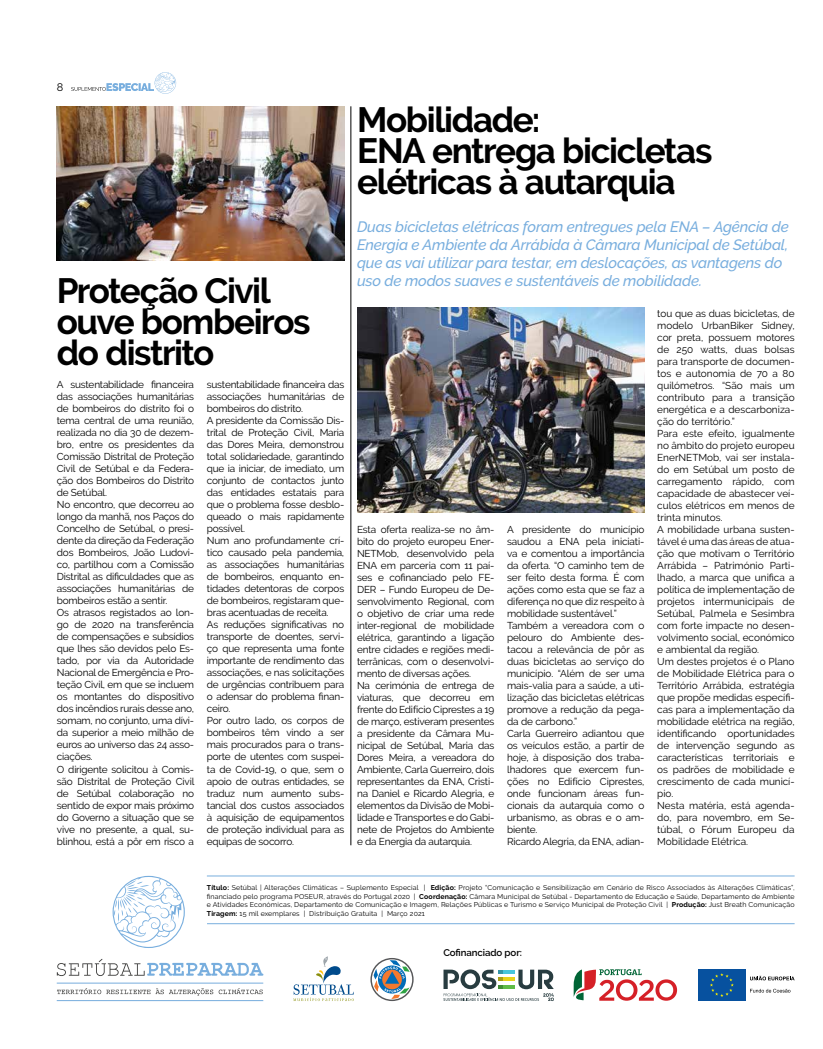
<style>
.page{position:relative;width:823px;height:1049px;background:#fff}
.page>*{position:absolute;margin:0;border:0;box-sizing:border-box;transform-origin:0 0}
.t1{font:700 35px/31px "Raleway";letter-spacing:-.04em;color:#000}
.t2{font:italic 500 15px/18px "Raleway";letter-spacing:-.01em;color:#78aede}
.t3{font:11px "Raleway";color:#000}
.t4{font:10px/12px "Raleway";letter-spacing:-.02em;color:#000}
.t5{font:10px/12px "Raleway";color:#000}
.t6{font:600 9.7px "Raleway";letter-spacing:-.01em;color:#000}
.t7{font:7px/8.4px "Raleway";letter-spacing:.02em;color:#000;text-align:justify}
.s1{font-weight:700}
</style>
<div class="page">
<svg style="left:71px;top:72px;width:105px;height:22px"></svg>
<svg style="left:573px;top:969px;width:103px;height:32px"></svg>
<svg style="left:750px;top:976px;width:44px;height:4px"></svg>
<svg style="left:750px;top:989px;width:40px;height:3px"></svg>
<div style="left:697px;top:969px;width:48px;height:32px;background:#07519f"></div>
<svg style="left:710px;top:973px;width:23px;height:24px"></svg>
<svg style="left:443px;top:969px;width:110px;height:32px"></svg>
<hr style="left:207px;top:923px;width:587px;height:1px;background:#78aede">
<svg style="left:57px;top:959px;width:206px;height:17px"></svg>
<hr style="left:57px;top:982px;width:206px;height:1px;background:#76acdd">
<svg style="left:57px;top:988px;width:205px;height:8px"></svg>
<hr style="left:57px;top:1000px;width:206px;height:1px;background:#76acdd">
<svg style="left:112px;top:876px;width:73px;height:72px"></svg>
<svg style="left:293px;top:956px;width:60px;height:45px"></svg>
<svg style="left:370px;top:958px;width:43px;height:43px"></svg>
<hr style="left:207px;top:876px;width:587px;height:1px;background:#78aede">
<img style="left:57px;top:106px;width:287px;height:154px">
<img style="left:357px;top:307px;width:287px;height:205px">
<hr style="left:350px;top:106px;width:1px;height:739px;background:#000">
<p class="t3" style="left:57px;top:80px;width:8px">8</p>
<h1 class="t1" style="left:57px;top:276px;width:255px">Proteção Civil ouve bombeiros do distrito</h1>
<p class="t4" style="left:57px;top:379px;width:139px">A sustentabilidade financeira das associações humanitárias de bombeiros do distrito foi o tema central de uma reunião, realizada no dia 30 de dezem&shy;bro, entre os presidentes da<br>Comissão Distrital de Proteção<br>Civil de Setúbal e da Federa&shy;ção dos Bombeiros do Distrito de Setúbal.<br>No encontro, que decorreu ao longo da manhã, nos Paços do<br>Concelho de Setúbal, o presi&shy;dente da direção da Federação dos Bombeiros, João Ludovi&shy;co, partilhou com a Comissão<br>Distrital as dificuldades que as associações humanitárias de bombeiros estão a sentir.<br>Os atrasos registados ao lon&shy;go de 2020 na transferência de compensações e subsídios que lhes são devidos pelo Es&shy;tado, por via da Autoridade<br>Nacional de Emergência e Pro&shy;teção Civil, em que se incluem os montantes do dispositivo dos incêndios rurais desse ano, somam, no conjunto, uma dívi&shy;da superior a meio milhão de euros ao universo das 24 asso&shy;ciações.<br>O dirigente solicitou à Comis&shy;são Distrital de Proteção Civil de Setúbal colaboração no sentido de expor mais próximo do Governo a situação que se vive no presente, a qual, su&shy;blinhou, está a pôr em risco a</p>
<p class="t4" style="left:207px;top:379px;width:139px">sustentabilidade financeira das associações humanitárias de bombeiros do distrito.<br>A presidente da Comissão Dis&shy;trital de Proteção Civil, Maria das Dores Meira, demonstrou total solidariedade, garantindo que ia iniciar, de imediato, um conjunto de contactos junto das entidades estatais para que o problema fosse desblo&shy;queado o mais rapidamente possível.<br>Num ano profundamente crí&shy;tico causado pela pandemia, as associações humanitárias de bombeiros, enquanto en&shy;tidades detentoras de corpos de bombeiros, registaram que&shy;bras acentuadas de receita.<br>As reduções significativas no transporte de doentes, servi&shy;ço que representa uma fonte importante de rendimento das associações, e nas solicitações de urgências contribuem para o adensar do problema finan&shy;ceiro.<br>Por outro lado, os corpos de bombeiros têm vindo a ser mais procurados para o trans&shy;porte de utentes com suspei&shy;ta de Covid-19, o que, sem o apoio de outras entidades, se traduz num aumento subs&shy;tancial dos custos associados à aquisição de equipamentos de proteção individual para as equipas de socorro.</p>
<h1 class="t1" style="left:357px;top:104px;width:357px">Mobilidade:<br>ENA entrega bicicletas elétricas à autarquia</h1>
<p class="t2" style="left:357px;top:218px;width:433px">Duas bicicletas elétricas foram entregues pela ENA – Agência de Energia e Ambiente da Arrábida à Câmara Municipal de Setúbal, que as vai utilizar para testar, em deslocações, as vantagens do uso de modos suaves e sustentáveis de mobilidade.</p>
<p class="t4" style="left:357px;top:523px;width:139px">Esta oferta realiza-se no âm&shy;bito do projeto europeu Ener-<br>NETMob, desenvolvido pela<br>ENA em parceria com 11 paí&shy;ses e cofinanciado pelo FE-<br>DER – Fundo Europeu de De&shy;senvolvimento Regional, com o objetivo de criar uma rede inter-regional de mobilidade elétrica, garantindo a ligação entre cidades e regiões medi&shy;terrânicas, com o desenvolvi&shy;mento de diversas ações.<br>Na cerimónia de entrega de viaturas, que decorreu em frente do Edifício Ciprestes a 19 de março, estiveram presentes a presidente da Câmara Mu&shy;nicipal de Setúbal, Maria das<br>Dores Meira, a vereadora do<br>Ambiente, Carla Guerreiro, dois representantes da ENA, Cristi&shy;na Daniel e Ricardo Alegria, e elementos da Divisão de Mobi&shy;lidade e Transportes e do Gabi&shy;nete de Projetos do Ambiente e da Energia da autarquia.</p>
<p class="t4" style="left:507px;top:523px;width:139px">A presidente do município saudou a ENA pela iniciati&shy;va e comentou a importância da oferta. “O caminho tem de ser feito desta forma. É com ações como esta que se faz a diferença no que diz respeito à mobilidade sustentável.”<br>Também a vereadora com o pelouro do Ambiente des&shy;tacou a relevância de pôr as duas bicicletas ao serviço do município. “Além de ser uma mais-valia para a saúde, a uti&shy;lização das bicicletas elétricas promove a redução da pega&shy;da de carbono.”<br>Carla Guerreiro adiantou que os veículos estão, a partir de hoje, à disposição dos traba&shy;lhadores que exercem fun&shy;ções no Edifício Ciprestes, onde funcionam áreas fun&shy;cionais da autarquia como o urbanismo, as obras e o am&shy;biente.<br>Ricardo Alegria, da ENA, adian-</p>
<p class="t5" style="left:657px;top:307px;width:139px">tou que as duas bicicletas, de modelo UrbanBiker Sidney, cor preta, possuem motores de 250 watts, duas bolsas para transporte de documen&shy;tos e autonomia de 70 a 80 quilómetros. “São mais um contributo para a transição energética e a descarboniza&shy;ção do território.”<br>Para este efeito, igualmente no âmbito do projeto europeu<br>EnerNETMob, vai ser instala&shy;do em Setúbal um posto de carregamento rápido, com capacidade de abastecer veí&shy;culos elétricos em menos de trinta minutos.<br>A mobilidade urbana susten&shy;tável é uma das áreas de atua&shy;ção que motivam o Território<br>Arrábida – Património Parti&shy;lhado, a marca que unifica a política de implementação de projetos intermunicipais de<br>Setúbal, Palmela e Sesimbra com forte impacte no desen&shy;volvimento social, económico e ambiental da região.<br>Um destes projetos é o Plano de Mobilidade Elétrica para o<br>Território Arrábida, estratégia que propõe medidas específi&shy;cas para a implementação da mobilidade elétrica na região, identificando oportunidades de intervenção segundo as características territoriais e os padrões de mobilidade e crescimento de cada municí&shy;pio.<br>Nesta matéria, está agenda&shy;do, para novembro, em Se&shy;túbal, o Fórum Europeu da<br>Mobilidade Elétrica.</p>
<p class="t7" style="left:207px;top:883px;width:589px"><span class="s1">Título:</span> Setúbal | Alterações Climáticas – Suplemento Especial | <span class="s1">Edição:</span> Projeto “Comunicação e Sensibilização em Cená rio de Risco Associados às Alterações Climáticas”, financiado pelo programa POSEUR, através do Portugal 2020 | <span class="s1">Coordenação:</span> Câmara Municipal de Setúbal - Departamento de Educação e Saúde, Departamento de Ambiente e Atividades Económicas, Departamento de Comunicação e Imagem, Relações Pú blicas e Turismo e Serviço Municipal de Proteção Civil | <span class="s1">Produção:</span> Just Breath Comunicação <span class="s1">Tiragem:</span> 15 mil exemplares | Distribuição Gratuita | Março 2021</p>
<p class="t6" style="left:443px;top:947px;width:80px">Cofinanciado por:</p>
</div>
